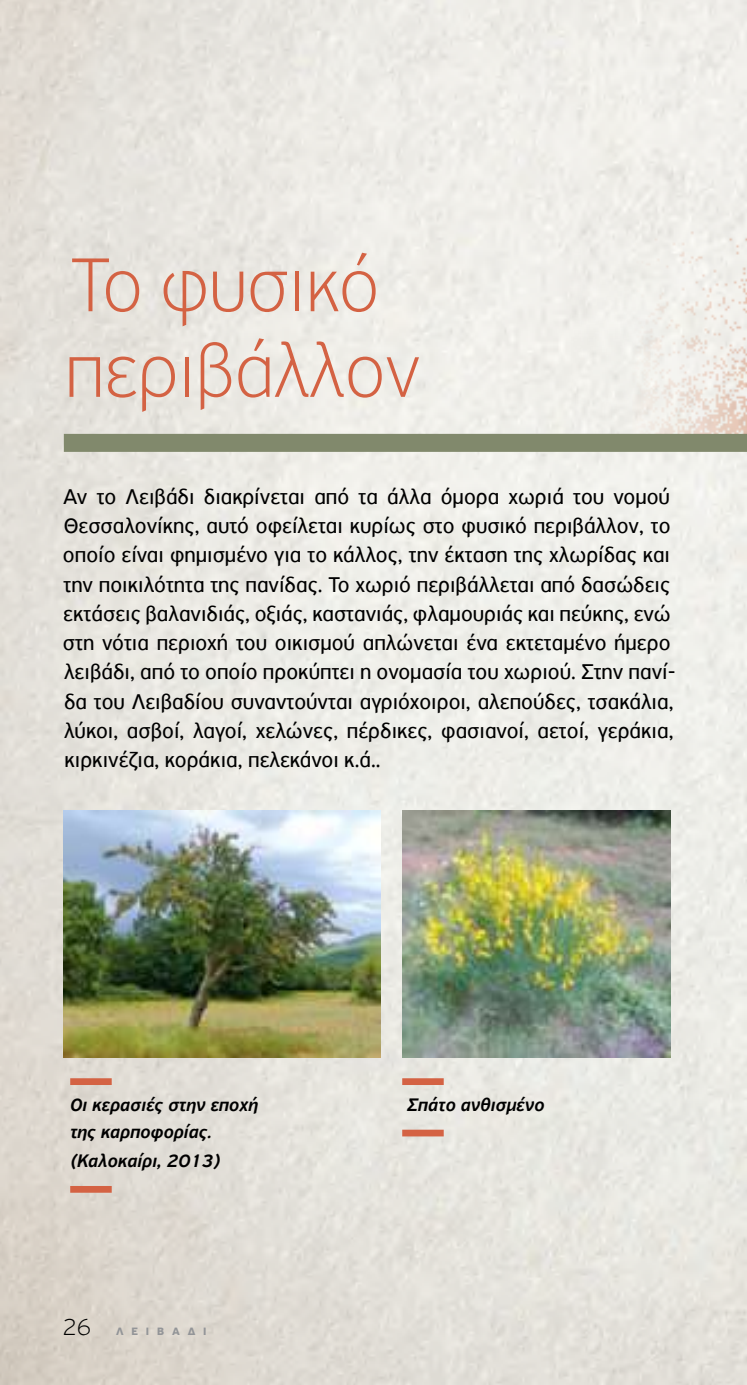
<style>
.page{position:relative;width:747px;height:1385px;background:#fff}
.page>*{position:absolute;margin:0;border:0;box-sizing:border-box;transform-origin:0 0}
.t1{font:100 81px/85.5px "PF Highway Sans Pro";color:#d46243}
.t2{font:22.5px/29.2px "PF Highway Sans Pro";color:#000}
.t3{font:italic 500 19.12px/27px "PF Highway Sans Pro";color:#000}
.t4{font:700 11.25px "PF Highway Sans Pro";letter-spacing:.7em;color:#939598}
.s1{font-weight:100;font-size:24.75px;color:#000}
</style>
<div class="page">
<img style="left:0;top:0;width:746px;height:1384px">
<img style="left:64px;top:810px;width:316px;height:247px">
<img style="left:402px;top:810px;width:268px;height:247px">
<svg style="left:70px;top:1077px;width:42px;height:7px"></svg>
<div style="left:70px;top:1185px;width:42px;height:7px;background:#d46243"></div>
<svg style="left:402px;top:1077px;width:41px;height:7px"></svg>
<div style="left:402px;top:1129px;width:41px;height:7px;background:#d46243"></div>
<div style="left:64px;top:434px;width:682px;height:18px;background:#81896c"></div>
<img style="left:571px;top:0;width:175px;height:434px">
<h1 class="t1" style="left:65px;top:241px;width:356px">Το φυσικό περιβάλλον</h1>
<p class="t2" style="left:63px;top:481px;width:614px">Αν το Λειβάδι διακρίνεται από τα άλλα όμορα χωριά του νομού Θεσσαλονίκης, αυτό οφείλεται κυρίως στο φυσικό περιβάλλον, το οποίο είναι φημισμένο για το κάλλος, την έκταση της χλωρίδας και την ποικιλότητα της πανίδας. Το χωριό περιβάλλεται από δασώδεις εκτάσεις βαλανιδιάς, οξιάς, καστανιάς, φλαμουριάς και πεύκης, ενώ στη νότια περιοχή του οικισμού απλώνεται ένα εκτεταμένο ήμερο λειβάδι, από το οποίο προκύπτει η ονομασία του χωριού. Στην πανί&shy;δα του Λειβαδίου συναντούνται αγριόχοιροι, αλεπούδες, τσακάλια, λύκοι, ασβοί, λαγοί, χελώνες, πέρδικες, φασιανοί, αετοί, γεράκια, κιρκινέζια, κοράκια, πελεκάνοι κ.ά..</p>
<p class="t3" style="left:70px;top:1090px;width:190px">Οι κερασιές στην εποχή της καρποφορίας.</p>
<p class="t3" style="left:71px;top:1146px;width:151px">(Καλοκαίρι, 2013)</p>
<p class="t4" style="left:62px;top:1323px;width:146px"><span class="s1">26</span> ΛΕΙΒΆΔΙ</p>
<p class="t3" style="left:407px;top:1090px;width:139px">Σπάτο ανθισμένο</p>
</div>
